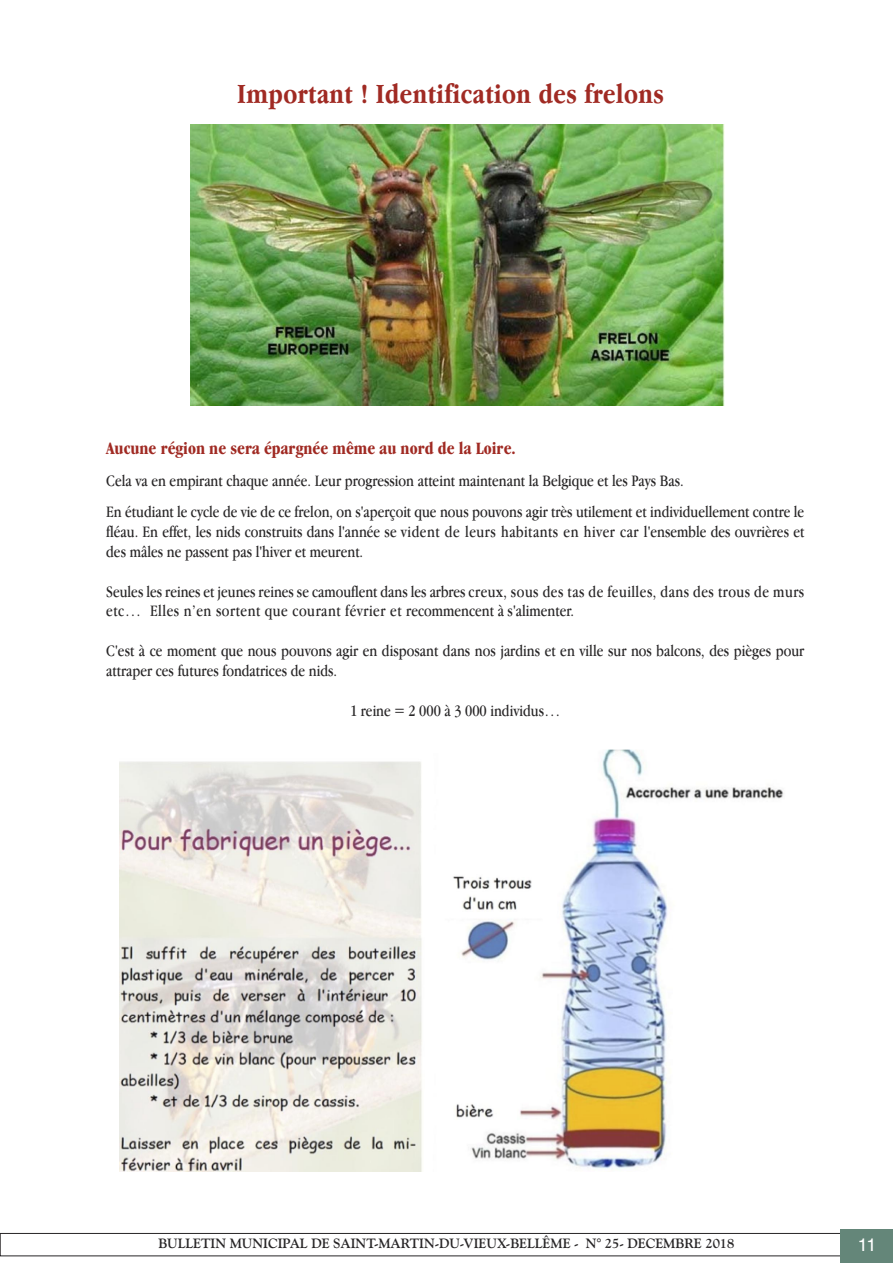
<style>
.page{position:relative;width:893px;height:1263px;background:#fff}
.page>*{position:absolute;margin:0;border:0;box-sizing:border-box;transform-origin:0 0}
.t1{font:700 condensed 28.8px "Garamond IT Cby BT";letter-spacing:.015em;color:#a02a23}
.t2{font:700 condensed 18px "Garamond IT Cby BT";color:#a02a23}
.t3{font:18px "Helvetica";color:#fff}
.t4{font:condensed 16.5px/19.8px "Garamond IT Cby BT";color:#272526}
.t5{font:700 13.5px "Goudy Old Style BT";color:#272526}
</style>
<div class="page">
<div style="left:0;top:1233px;width:893px;height:23px;border:1px solid #272526"></div>
<div style="left:840px;top:1229px;width:53px;height:34px;background:#648679"></div>
<img style="left:119px;top:749px;width:665px;height:422px">
<img style="left:190px;top:124px;width:534px;height:281px">
<h1 class="t1" style="left:237px;top:83px;width:428px">Important ! Identification des frelons</h1>
<p class="t2" style="left:106px;top:441px;width:411px">Aucune région ne sera épargnée même au nord de la Loire.</p>
<p class="t4" style="left:106px;top:466px;width:700px;line-height:31.8px">Cela va en empirant chaque année. Leur progression atteint maintenant la Belgique et les Pays Bas.<br>En étudiant le cycle de vie de ce frelon, on s'aperçoit que nous pouvons agir très utilement et individuellement contre le</p>
<p class="t4" style="left:106px;top:523px;width:700px">fléau. En effet, les nids construits dans l'année se vident de leurs habitants en hiver car l'ensemble des ouvrières et des mâles ne passent pas l'hiver et meurent.</p>
<p class="t4" style="left:106px;top:583px;width:700px">Seules les reines et jeunes reines se camouflent dans les arbres creux, sous des tas de feuilles, dans des trous de murs etc… Elles n’en sortent que courant février et recommencent à s'alimenter.</p>
<p class="t4" style="left:106px;top:642px;width:700px">C'est à ce moment que nous pouvons agir en disposant dans nos jardins et en ville sur nos balcons, des pièges pour attraper ces futures fondatrices de nids.</p>
<p class="t4" style="left:350px;top:702px;width:212px">1 reine = 2 000 à 3 000 individus…</p>
<p class="t5" style="left:158px;top:1238px;width:578px">BULLETIN MUNICIPAL DE SAINT-MARTIN-DU-VIEUX-BELLÊME - N° 25- DECEMBRE 2018</p>
<p class="t3" style="left:858px;top:1238px;width:20px">11</p>
</div>
